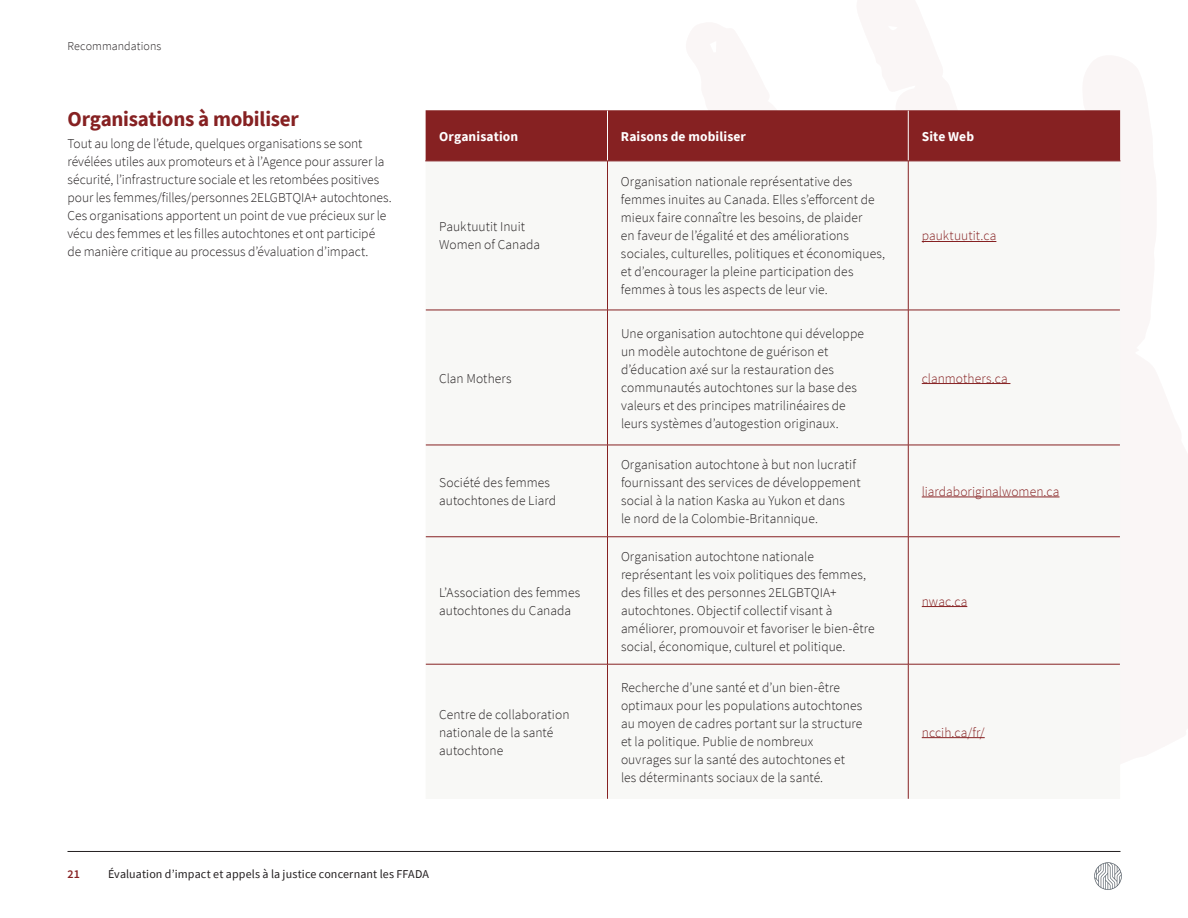
<style>
.page{position:relative;width:1188px;height:918px;background:#fff}
.page>*{position:absolute;margin:0;border:0;box-sizing:border-box;transform-origin:0 0}
.t1{font:700 21px "Source Sans Pro";letter-spacing:-.01em;color:#862122}
.t2{font:300 13.5px/18px "Source Sans Pro";letter-spacing:.005em;color:#231f20}
.t3{font:300 13.5px "Source Sans Pro";letter-spacing:.005em;color:#862122}
.t4{font:700 13.5px "Source Sans Pro";letter-spacing:.01em;color:#fff}
.t5{font:12px "Source Sans Pro";letter-spacing:.01em;color:#231f20}
.t6{font:300 12px "Source Sans Pro";letter-spacing:.01em;color:#231f20}
.t7{font:600 12px "Source Sans Pro";color:#862122}
</style>
<div class="page">
<div style="left:426px;top:110px;width:694px;height:51px;background:#862122"></div>
<div style="left:426px;top:162px;width:694px;height:637px;background:#f8f8f6"></div>
<hr style="left:607px;top:111px;width:1px;height:50px;background:#fff">
<hr style="left:908px;top:111px;width:1px;height:50px;background:#fff">
<hr style="left:425px;top:161px;width:183px;height:1px;background:#862122">
<hr style="left:608px;top:161px;width:300px;height:1px;background:#862122">
<hr style="left:908px;top:161px;width:213px;height:1px;background:#862122">
<hr style="left:607px;top:161px;width:1px;height:149px;background:#862122">
<hr style="left:908px;top:161px;width:1px;height:149px;background:#862122">
<hr style="left:426px;top:310px;width:182px;height:1px;background:#862122">
<hr style="left:608px;top:310px;width:300px;height:1px;background:#862122">
<hr style="left:607px;top:310px;width:1px;height:135px;background:#862122">
<hr style="left:908px;top:310px;width:212px;height:1px;background:#862122">
<hr style="left:908px;top:310px;width:1px;height:135px;background:#862122">
<hr style="left:426px;top:445px;width:182px;height:1px;background:#862122">
<hr style="left:608px;top:445px;width:300px;height:1px;background:#862122">
<hr style="left:607px;top:445px;width:1px;height:92px;background:#862122">
<hr style="left:908px;top:445px;width:212px;height:1px;background:#862122">
<hr style="left:908px;top:445px;width:1px;height:92px;background:#862122">
<hr style="left:426px;top:537px;width:182px;height:1px;background:#862122">
<hr style="left:608px;top:537px;width:300px;height:1px;background:#862122">
<hr style="left:607px;top:537px;width:1px;height:127px;background:#862122">
<hr style="left:908px;top:537px;width:212px;height:1px;background:#862122">
<hr style="left:908px;top:537px;width:1px;height:127px;background:#862122">
<hr style="left:426px;top:664px;width:182px;height:1px;background:#862122">
<hr style="left:608px;top:664px;width:300px;height:1px;background:#862122">
<hr style="left:607px;top:664px;width:1px;height:135px;background:#862122">
<hr style="left:908px;top:664px;width:212px;height:1px;background:#862122">
<hr style="left:908px;top:664px;width:1px;height:135px;background:#862122">
<hr style="left:922px;top:241px;width:74px;height:1px;background:#862122">
<hr style="left:922px;top:383px;width:88px;height:1px;background:#862122">
<hr style="left:922px;top:497px;width:138px;height:1px;background:#862122">
<hr style="left:922px;top:606px;width:45px;height:1px;background:#862122">
<hr style="left:922px;top:737px;width:63px;height:1px;background:#862122">
<img style="left:1094px;top:862px;width:28px;height:28px">
<hr style="left:68px;top:851px;width:1052px;height:1px;background:#231f20">
<p class="t6" style="left:68px;top:38px;width:96px">Recommandations</p>
<h1 class="t1" style="left:68px;top:104px;width:233px">Organisations à mobiliser</h1>
<p class="t2" style="left:68px;top:135px;width:326px">Tout au long de l’étude, quelques organisations se sont révélées utiles aux promoteurs et à l’Agence pour assurer la sécurité, l’infrastructure sociale et les retombées positives pour les femmes/filles/personnes 2ELGBTQIA+ autochtones.<br>Ces organisations apportent un point de vue précieux sur le vécu des femmes et les filles autochtones et ont participé de manière critique au processus d’évaluation d’impact.</p>
<p class="t4" style="left:439px;top:127px;width:81px">Organisation</p>
<p class="t4" style="left:621px;top:127px;width:127px">Raisons de mobiliser</p>
<p class="t4" style="left:922px;top:127px;width:54px">Site Web</p>
<p class="t2" style="left:439px;top:218px;width:102px">Pauktuutit Inuit<br>Women of Canada</p>
<p class="t2" style="left:439px;top:369px;width:74px">Clan Mothers</p>
<p class="t2" style="left:439px;top:473px;width:118px">Société des femmes autochtones de Liard</p>
<p class="t2" style="left:439px;top:583px;width:143px">L’Association des femmes autochtones du Canada</p>
<p class="t2" style="left:439px;top:705px;width:132px">Centre de collaboration nationale de la santé autochtone</p>
<p class="t2" style="left:621px;top:173px;width:266px">Organisation nationale représentative des femmes inuites au Canada. Elles s’efforcent de mieux faire connaître les besoins, de plaider<br>en faveur de l’égalité et des améliorations sociales, culturelles, politiques et économiques, et d’encourager la pleine participation des femmes à tous les aspects de leur vie.</p>
<p class="t2" style="left:621px;top:324px;width:245px">Une organisation autochtone qui développe un modèle autochtone de guérison et d’éducation axé sur la restauration des communautés autochtones sur la base des valeurs et des principes matrilinéaires de leurs systèmes d’autogestion originaux.</p>
<p class="t2" style="left:621px;top:455px;width:241px">Organisation autochtone à but non lucratif fournissant des services de développement social à la nation Kaska au Yukon et dans<br>le nord de la Colombie-Britannique.</p>
<p class="t2" style="left:621px;top:547px;width:255px">Organisation autochtone nationale représentant les voix politiques des femmes, des filles et des personnes 2ELGBTQIA+ autochtones. Objectif collectif visant à améliorer, promouvoir et favoriser le bien-être social, économique, culturel et politique.</p>
<p class="t2" style="left:621px;top:678px;width:243px">Recherche d’une santé et d’un bien-être optimaux pour les populations autochtones au moyen de cadres portant sur la structure et la politique. Publie de nombreux ouvrages sur la santé des autochtones et les déterminants sociaux de la santé.</p>
<p class="t3" style="left:922px;top:228px;width:76px">pauktuutit.ca</p>
<p class="t3" style="left:922px;top:370px;width:87px">clanmothers.ca</p>
<p class="t3" style="left:922px;top:483px;width:139px">liardaboriginalwomen.ca</p>
<p class="t3" style="left:922px;top:593px;width:47px">nwac.ca</p>
<p class="t3" style="left:922px;top:724px;width:64px">nccih.ca/fr/</p>
<p class="t7" style="left:68px;top:866px;width:14px">21</p>
<p class="t5" style="left:108px;top:866px;width:323px">Évaluation d’impact et appels à la justice concernant les FFADA</p>
</div>
